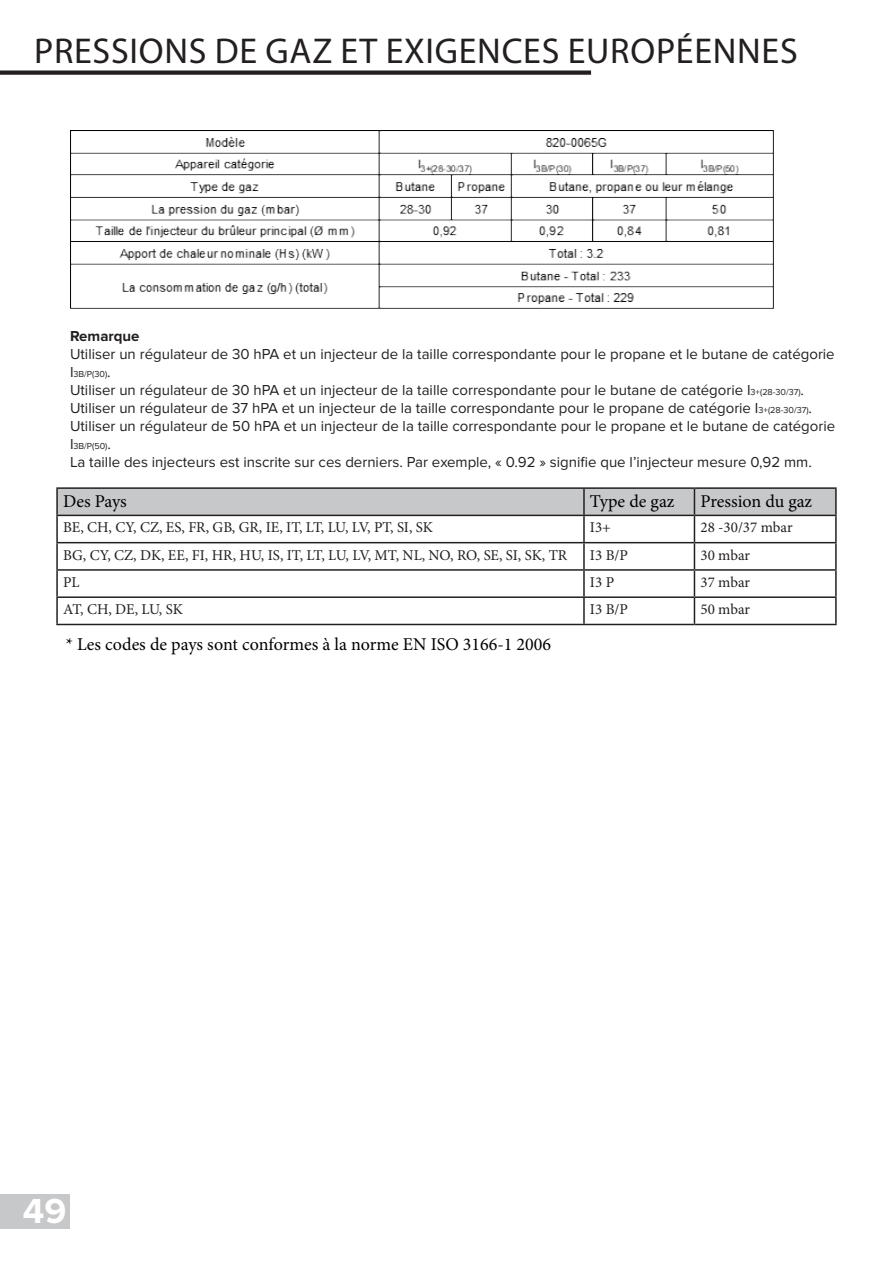
<style>
.page{position:relative;width:893px;height:1263px;background:#fff}
.page>*{position:absolute;margin:0;border:0;box-sizing:border-box;transform-origin:0 0}
.t1{font:36px "Myriad Pro";letter-spacing:.02em;color:#231f20}
.t2{font:700 36px "Proxima Nova";color:#fff}
.t3{font:18px "Minion Pro";color:#000}
.t4{font:15px/18px "Proxima Nova";color:#231f20}
.t5{font:15px "Minion Pro";color:#231f20}
.t6{font:700 15px "Proxima Nova";color:#231f20}
.t7{font:9px "Proxima Nova";color:#231f20}
.s1{font-size:15px}
.s2{font-size:9px}
</style>
<div class="page">
<div style="left:0;top:1195px;width:70px;height:34px;background:#c7c8ca"></div>
<div style="left:0;top:70px;width:591px;height:5px;background:#231f20"></div>
<hr style="left:56px;top:516px;width:2px;height:26px;background:#231f20">
<hr style="left:835px;top:516px;width:2px;height:26px;background:#231f20">
<hr style="left:56px;top:542px;width:528px;height:1px;background:#231f20">
<hr style="left:56px;top:543px;width:2px;height:26px;background:#231f20">
<hr style="left:694px;top:542px;width:143px;height:1px;background:#231f20">
<hr style="left:835px;top:543px;width:2px;height:26px;background:#231f20">
<hr style="left:56px;top:569px;width:528px;height:2px;background:#231f20">
<hr style="left:56px;top:571px;width:2px;height:25px;background:#231f20">
<hr style="left:694px;top:569px;width:143px;height:2px;background:#231f20">
<hr style="left:835px;top:571px;width:2px;height:25px;background:#231f20">
<hr style="left:56px;top:596px;width:528px;height:2px;background:#231f20">
<hr style="left:56px;top:598px;width:2px;height:26px;background:#231f20">
<hr style="left:694px;top:596px;width:143px;height:2px;background:#231f20">
<svg style="left:57px;top:489px;width:779px;height:135px"></svg>
<hr style="left:835px;top:598px;width:2px;height:26px;background:#231f20">
<hr style="left:56px;top:624px;width:528px;height:1px;background:#231f20">
<hr style="left:584px;top:624px;width:110px;height:1px;background:#231f20">
<hr style="left:694px;top:624px;width:143px;height:1px;background:#231f20">
<hr style="left:56px;top:487px;width:528px;height:2px;background:#231f20">
<hr style="left:56px;top:489px;width:2px;height:26px;background:#231f20">
<hr style="left:584px;top:487px;width:110px;height:2px;background:#231f20">
<hr style="left:694px;top:487px;width:143px;height:2px;background:#231f20">
<hr style="left:835px;top:489px;width:2px;height:26px;background:#231f20">
<hr style="left:56px;top:515px;width:528px;height:1px;background:#231f20">
<hr style="left:584px;top:515px;width:110px;height:1px;background:#231f20">
<hr style="left:694px;top:515px;width:143px;height:1px;background:#231f20">
<img style="left:71px;top:131px;width:702px;height:178px">
<h1 class="t1" style="left:34px;top:29px;width:765px">PRESSIONS DE GAZ ET EXIGENCES EUROPÉENNES</h1>
<p class="t6" style="left:70px;top:329px;width:71px">Remarque</p>
<p class="t4" style="left:70px;top:345px;width:766px">Utiliser un régulateur de 30 hPA et un injecteur de la taille correspondante pour le propane et le butane de catégorie</p>
<p class="t7" style="left:70px;top:369px;width:42px"><span class="s1">I</span>3B/P(30)<span class="s1">.</span></p>
<p class="t4" style="left:70px;top:381px;width:767px">Utiliser un régulateur de 30 hPA et un injecteur de la taille correspondante pour le butane de catégorie I<span class="s2">3+(28-30/37)</span>.<br>Utiliser un régulateur de 37 hPA et un injecteur de la taille correspondante pour le propane de catégorie I<span class="s2">3+(28-30/37)</span>.<br>Utiliser un régulateur de 50 hPA et un injecteur de la taille correspondante pour le propane et le butane de catégorie</p>
<p class="t7" style="left:70px;top:441px;width:42px"><span class="s1">I</span>3B/P(50)<span class="s1">.</span></p>
<p class="t4" style="left:70px;top:453px;width:743px">La taille des injecteurs est inscrite sur ces derniers. Par exemple, « 0.92 » signifie que l’injecteur mesure 0,92 mm.</p>
<p class="t3" style="left:63px;top:489px;width:65px">Des Pays</p>
<p class="t3" style="left:590px;top:489px;width:86px">Type de gaz</p>
<p class="t3" style="left:700px;top:489px;width:113px">Pression du gaz</p>
<p class="t5" style="left:63px;top:517px;width:371px">BE, CH, CY, CZ, ES, FR, GB, GR, IE, IT, LT, LU, LV, PT, SI, SK</p>
<p class="t5" style="left:590px;top:517px;width:23px">I3+</p>
<p class="t5" style="left:700px;top:517px;width:94px">28 -30/37 mbar</p>
<p class="t5" style="left:63px;top:545px;width:506px">BG, CY, CZ, DK, EE, FI, HR, HU, IS, IT, LT, LU, LV, MT, NL, NO, RO, SE, SI, SK, TR</p>
<p class="t5" style="left:590px;top:545px;width:39px">I3 B/P</p>
<p class="t5" style="left:700px;top:545px;width:51px">30 mbar</p>
<p class="t5" style="left:63px;top:572px;width:18px">PL</p>
<p class="t5" style="left:590px;top:572px;width:26px">I3 P</p>
<p class="t5" style="left:700px;top:572px;width:51px">37 mbar</p>
<p class="t5" style="left:63px;top:599px;width:121px">AT, CH, DE, LU, SK</p>
<p class="t5" style="left:590px;top:599px;width:39px">I3 B/P</p>
<p class="t5" style="left:700px;top:599px;width:51px">50 mbar</p>
<p class="t3" style="left:66px;top:632px;width:487px">* Les codes de pays sont conformes à la norme EN ISO 3166-1 2006</p>
<h1 class="t2" style="left:23px;top:1195px;width:45px">49</h1>
</div>
